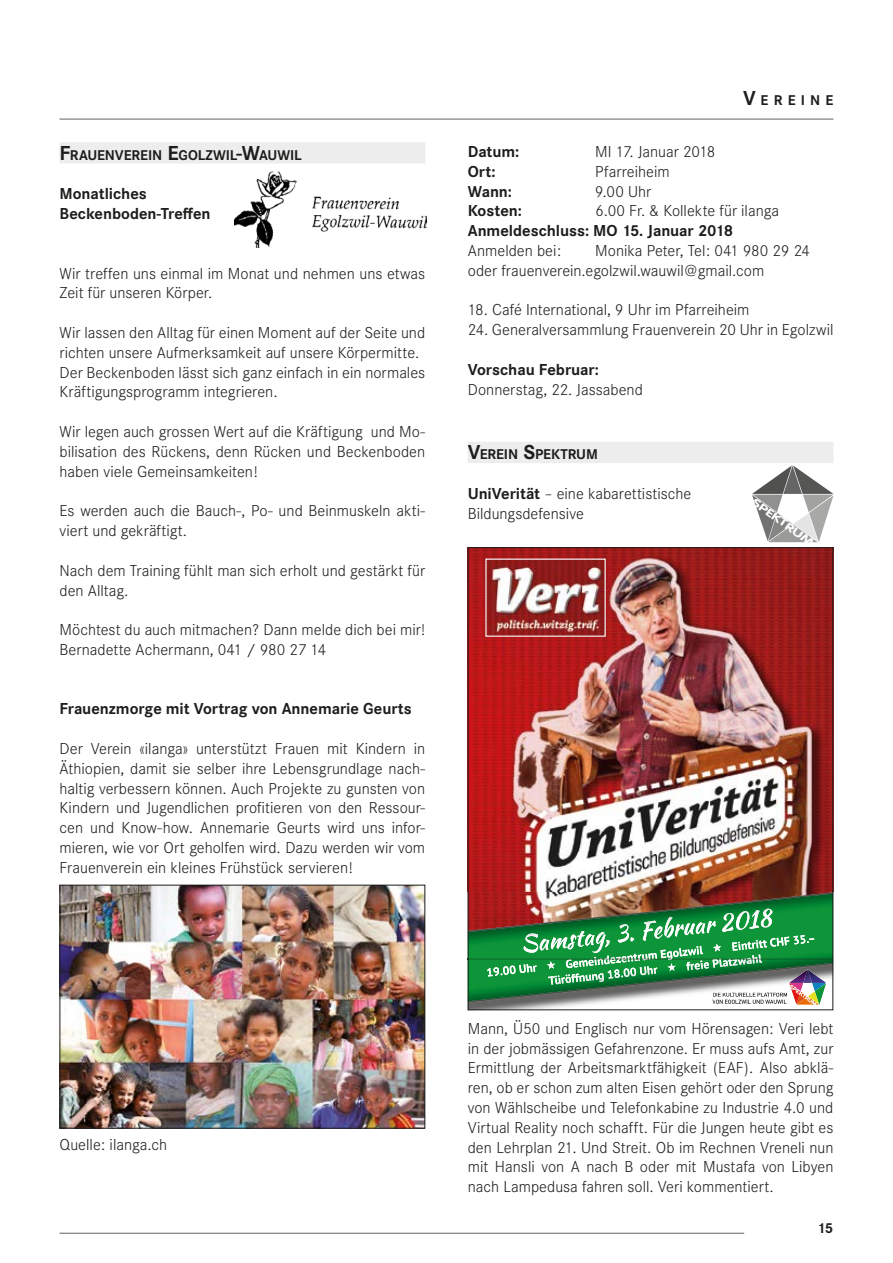
<style>
.page{position:relative;width:893px;height:1263px;background:#fff}
.page>*{position:absolute;margin:0;border:0;box-sizing:border-box;transform-origin:0 0}
.t1{font:300 16.5px/19.8px "Corporate S";color:#1d1d1b}
.t2{font:700 16.5px/19.8px "Corporate S";letter-spacing:-.005em;color:#1d1d1b}
.t3{font:700 15px "Corporate S";color:#1d1d1b}
.t4{font:700 14.7px "Corporate S";letter-spacing:-.005em;color:#1d1d1b}
.t5{font:700 10.95px "VAG Rounded";color:#fff;scale:1.41 1}
.s1{font-size:21px}
.s2{font-weight:700}
</style>
<div class="page">
<hr style="left:60px;top:119px;width:773px;height:1px;background:#646363">
<hr style="left:60px;top:1233px;width:684px;height:1px;background:#646363">
<div style="left:60px;top:142px;width:365px;height:21px;background:#ededed"></div>
<div style="left:468px;top:442px;width:365px;height:21px;background:#ededed"></div>
<img style="left:470px;top:549px;width:361px;height:343px">
<img style="left:487px;top:561px;width:117px;height:74px">
<img style="left:470px;top:1002px;width:107px;height:6px">
<img style="left:470px;top:932px;width:17px;height:27px">
<img style="left:470px;top:959px;width:361px;height:1px">
<svg style="left:487px;top:932px;width:339px;height:73px;background:#42a662"></svg>
<img style="left:470px;top:963px;width:361px;height:39px">
<img style="left:470px;top:892px;width:361px;height:1px">
<img style="left:470px;top:893px;width:361px;height:39px">
<img style="left:235px;top:172px;width:192px;height:75px">
<img style="left:62px;top:887px;width:361px;height:239px">
<div style="left:60px;top:885px;width:365px;height:243px;border:1px solid #1d1d1b"></div>
<svg style="left:752px;top:465px;width:82px;height:83px"></svg>
<p class="t4" style="left:60px;top:147px;width:244px"><span class="s1">F</span>RAUENVEREIN <span class="s1">E</span>GOLZWIL<span class="s1">-W</span>AUWIL</p>
<p class="t2" style="left:60px;top:185px;width:153px">Monatliches<br>Beckenboden-Treffen</p>
<p class="t1" style="left:60px;top:263px;width:367px">Wir treffen uns einmal im Monat und nehmen uns etwas<br>Zeit für unseren Körper.</p>
<p class="t1" style="left:60px;top:323px;width:367px">Wir lassen den Alltag für einen Moment auf der Seite und richten unsere Aufmerksamkeit auf unsere Körpermitte.<br>Der Beckenboden lässt sich ganz einfach in ein normales Kräftigungsprogramm integrieren.</p>
<p class="t1" style="left:60px;top:422px;width:367px;text-align:justify">Wir legen auch grossen Wert auf die Kräftigung und Mo&shy;bilisation des Rückens, denn Rücken und Beckenboden haben viele Gemeinsamkeiten!</p>
<p class="t1" style="left:60px;top:501px;width:367px">Es werden auch die Bauch-, Po- und Beinmuskeln akti&shy;viert und gekräftigt.</p>
<p class="t1" style="left:60px;top:560px;width:367px">Nach dem Training fühlt man sich erholt und gestärkt für den Alltag.</p>
<p class="t1" style="left:60px;top:620px;width:367px">Möchtest du auch mitmachen? Dann melde dich bei mir!<br>Bernadette Achermann, 041 / 980 27 14</p>
<p class="t2" style="left:60px;top:699px;width:354px">Frauenzmorge mit Vortrag von Annemarie Geurts</p>
<p class="t1" style="left:60px;top:739px;width:367px;text-align:justify">Der Verein «ilanga» unterstützt Frauen mit Kindern in Äthiopien, damit sie selber ihre Lebensgrundlage nach&shy;haltig verbessern können. Auch Projekte zu gunsten von Kindern und Jugendlichen profitieren von den Ressour&shy;cen und Know-how. Annemarie Geurts wird uns infor&shy;mieren, wie vor Ort geholfen wird. Dazu werden wir vom Frauenverein ein kleines Frühstück servieren!</p>
<p class="t4" style="left:743px;top:92px;width:92px"><span class="s1">V</span>EREINE</p>
<p class="t2" style="left:468px;top:142px;width:53px">Datum:</p>
<p class="t1" style="left:595px;top:142px;width:122px">MI 17. Januar 2018</p>
<p class="t2" style="left:468px;top:162px;width:29px">Ort:</p>
<p class="t1" style="left:595px;top:162px;width:76px">Pfarreiheim</p>
<p class="t2" style="left:468px;top:182px;width:46px">Wann:</p>
<p class="t1" style="left:595px;top:181px;width:57px">9.00 Uhr</p>
<p class="t2" style="left:468px;top:201px;width:56px">Kosten:</p>
<p class="t1" style="left:595px;top:201px;width:185px">6.00 Fr. &amp; Kollekte für ilanga</p>
<p class="t2" style="left:468px;top:221px;width:267px">Anmeldeschluss: MO 15. Januar 2018</p>
<p class="t1" style="left:468px;top:241px;width:95px">Anmelden bei:</p>
<p class="t1" style="left:468px;top:241px;width:344px;text-indent:127px">Monika Peter, Tel: 041 980 29 24 oder frauenverein.egolzwil.wauwil@gmail.com</p>
<p class="t1" style="left:468px;top:300px;width:283px">18. Café International, 9 Uhr im Pfarreiheim</p>
<p class="t1" style="left:468px;top:320px;width:367px">24. Generalversammlung Frauenverein 20 Uhr in Egolzwil</p>
<p class="t2" style="left:468px;top:360px;width:133px">Vorschau Februar:</p>
<p class="t1" style="left:468px;top:379px;width:177px">Donnerstag, 22. Jassabend</p>
<p class="t4" style="left:468px;top:446px;width:132px"><span class="s1">V</span>EREIN <span class="s1">S</span>PEKTRUM</p>
<p class="t1" style="left:468px;top:484px;width:225px"><span class="s2">UniVerität</span> – eine kabarettistische<br>Bildungsdefensive</p>
<p class="t5" style="left:757px;top:496px;width:54px;rotate:35deg">SPEKTRUM</p>
<p class="t1" style="left:60px;top:1135px;width:109px">Quelle: ilanga.ch</p>
<p class="t1" style="left:468px;top:1018px;width:367px;text-align:justify">Mann, Ü50 und Englisch nur vom Hörensagen: Veri lebt in der jobmässigen Gefahrenzone. Er muss aufs Amt, zur Ermittlung der Arbeitsmarktfähigkeit (EAF). Also abklä&shy;ren, ob er schon zum alten Eisen gehört oder den Sprung von Wählscheibe und Telefonkabine zu Industrie 4.0 und Virtual Reality noch schafft. Für die Jungen heute gibt es den Lehrplan 21. Und Streit. Ob im Rechnen Vreneli nun mit Hansli von A nach B oder mit Mustafa von Libyen nach Lampedusa fahren soll. Veri kommentiert.</p>
<p class="t3" style="left:817px;top:1220px;width:18px">15</p>
</div>
